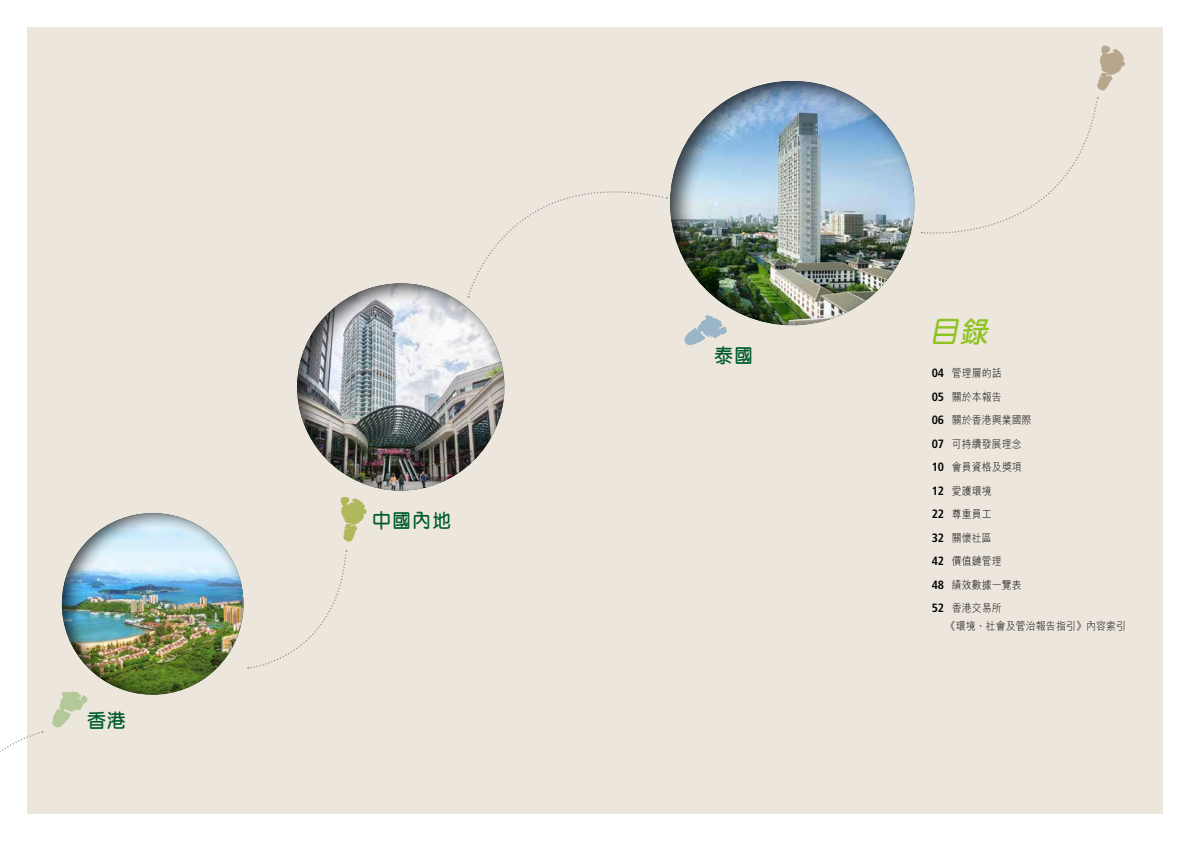
<style>
.page{position:relative;width:1191px;height:842px;background:#fff}
.page>*{position:absolute;margin:0;border:0;box-sizing:border-box;transform-origin:0 0}
.t1{font:italic 600 30px "M Yuen HK";color:#8fc31f;scale:.95 1}
.t2{font:600 20px "M Yuen HK";letter-spacing:.05em;color:#005b2d;scale:.95 1}
.t3{font:300 11px/23.5px "M Hei HK";letter-spacing:.01em;color:#000;scale:.9 1}
.s1{font-family:"Frutiger LT Std";font-weight:700;font-stretch:condensed;font-size:12px}
</style>
<div class="page">
<div style="left:27px;top:27px;width:1135px;height:787px;background:#ece6dc"></div>
<img style="left:667px;top:81px;width:248px;height:265px">
<img style="left:297px;top:283px;width:208px;height:219px">
<img style="left:61px;top:513px;width:187px;height:187px">
<svg style="left:248px;top:550px;width:99px;height:119px"></svg>
<svg style="left:467px;top:191px;width:200px;height:107px"></svg>
<svg style="left:0;top:731px;width:43px;height:22px"></svg>
<svg style="left:921px;top:97px;width:177px;height:137px"></svg>
<svg style="left:1097px;top:45px;width:28px;height:46px"></svg>
<svg style="left:341px;top:497px;width:26px;height:45px"></svg>
<svg style="left:684px;top:315px;width:43px;height:30px"></svg>
<svg style="left:52px;top:691px;width:35px;height:37px"></svg>
<h2 class="t2" style="left:87px;top:707px;width:42px">香港</h2>
<h2 class="t2" style="left:372px;top:507px;width:85px">中國內地</h2>
<h2 class="t2" style="left:714px;top:342px;width:43px">泰國</h2>
<h1 class="t1" style="left:929px;top:312px;width:71px">目錄</h1>
<p class="t3" style="left:931px;top:361px;width:112px"><span class="s1">04</span> 管理層的話<br><span class="s1">05</span> 關於本報告<br><span class="s1">06</span> 關於香港興業國際<br><span class="s1">07</span> 可持續發展理念<br><span class="s1">10</span> 會員資格及獎項<br><span class="s1">12</span> 愛護環境<br><span class="s1">22</span> 尊重員工<br><span class="s1">32</span> 關懷社區<br><span class="s1">42</span> 價值鏈管理<br><span class="s1">48</span> 績效數據一覽表<br><span class="s1">52</span> 香港交易所</p>
<p class="t3" style="left:946px;top:614px;width:201px">《環境、社會及管治報告指引》內容索引</p>
</div>
